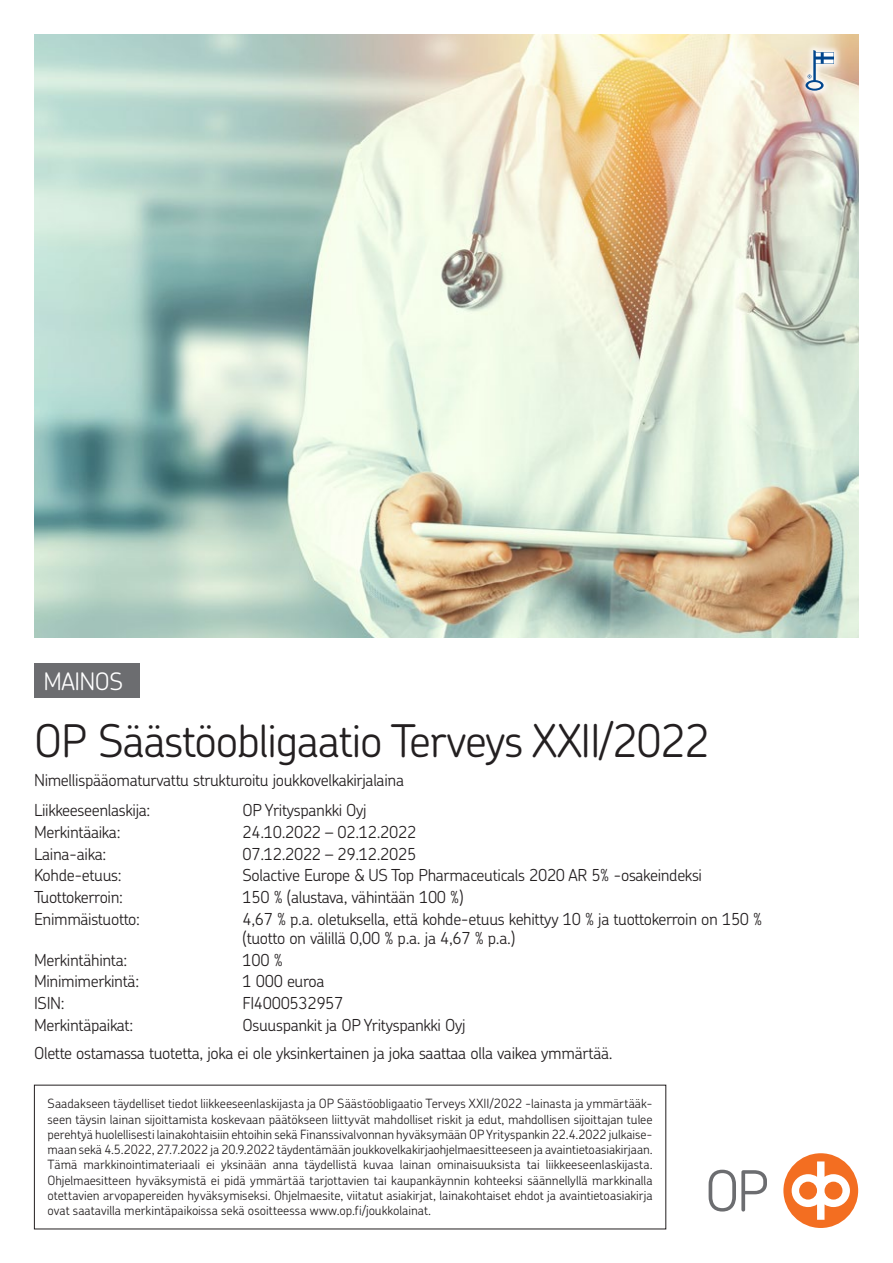
<style>
.page{position:relative;width:893px;height:1263px;background:#fff}
.page>*{position:absolute;margin:0;border:0;box-sizing:border-box;transform-origin:0 0}
.t1{font:300 45px "OP Chevin Pro";letter-spacing:-.025em;color:#231f20}
.t2{font:300 24px "OP Chevin Pro";letter-spacing:-.025em;color:#fff}
.t3{font:300 16.5px/30.2px "OP Chevin Pro";letter-spacing:-.02em;color:#231f20}
.t4{font:300 12.75px/15.3px "OP Chevin Pro";letter-spacing:-.005em;color:#231f20;text-align:justify}
</style>
<div class="page">
<img style="left:34px;top:34px;width:825px;height:604px">
<div style="left:798px;top:43px;width:44px;height:55px;background:#fff;opacity:.84"></div>
<svg style="left:805px;top:50px;width:29px;height:41px"></svg>
<div style="left:34px;top:663px;width:105px;height:34px;background:#6c6d70"></div>
<svg style="left:709px;top:1170px;width:58px;height:41px"></svg>
<div style="left:783px;top:1153px;width:75px;height:75px;background:#f36e21;border-radius:50%"></div>
<svg style="left:792px;top:1161px;width:58px;height:59px"></svg>
<h2 class="t2" style="left:44px;top:665px;width:81px">MAINOS</h2>
<h1 class="t1" style="left:34px;top:710px;width:677px">OP Säästöobligaatio Terveys XXII/2022</h1>
<p class="t3" style="left:34px;top:765px;width:372px">Nimellispääomaturvattu strukturoitu joukkovelkakirjalaina<br>Liikkeeseenlaskija:</p>
<p class="t3" style="left:243px;top:795px;width:126px">OP Yrityspankki Oyj</p>
<p class="t3" style="left:34px;top:816px;width:88px">Merkintäaika:</p>
<p class="t3" style="left:243px;top:816px;width:175px">24.10.2022 – 02.12.2022</p>
<p class="t3" style="left:34px;top:838px;width:74px">Laina-aika:</p>
<p class="t3" style="left:243px;top:838px;width:175px">07.12.2022 – 29.12.2025</p>
<p class="t3" style="left:34px;top:860px;width:89px">Kohde-etuus:</p>
<p class="t3" style="left:243px;top:860px;width:461px">Solactive Europe &amp; US Top Pharmaceuticals 2020 AR 5% -osakeindeksi</p>
<p class="t3" style="left:34px;top:881px;width:91px">Tuottokerroin:</p>
<p class="t3" style="left:243px;top:881px;width:223px">150 % (alustava, vähintään 100 %)</p>
<p class="t3" style="left:34px;top:903px;width:108px">Enimmäistuotto:</p>
<p class="t3" style="left:243px;top:908px;width:521px;line-height:19.5px">4,67 % p.a. oletuksella, että kohde-etuus kehittyy 10 % ja tuottokerroin on 150 % (tuotto on välillä 0,00 % p.a. ja 4,67 % p.a.)</p>
<p class="t3" style="left:34px;top:944px;width:95px">Merkintähinta:</p>
<p class="t3" style="left:243px;top:944px;width:42px">100 %</p>
<p class="t3" style="left:34px;top:966px;width:107px">Minimimerkintä:</p>
<p class="t3" style="left:243px;top:966px;width:83px">1 000 euroa</p>
<p class="t3" style="left:34px;top:987px;width:32px">ISIN:</p>
<p class="t3" style="left:243px;top:987px;width:102px">FI4000532957</p>
<p class="t3" style="left:34px;top:1009px;width:101px">Merkintäpaikat:</p>
<p class="t3" style="left:34px;top:1010px;width:580px;line-height:28px;text-indent:208px">Osuuspankit ja OP Yrityspankki Oyj<br>Olette ostamassa tuotetta, joka ei ole yksinkertainen ja joka saattaa olla vaikea ymmärtää.</p>
<p class="t4" style="left:48px;top:1095px;width:607px">Saadakseen täydelliset tiedot liikkeeseenlaskijasta ja OP Säästöobligaatio Terveys XXII/2022 -lainasta ja ymmärtääk&shy;seen täysin lainan sijoittamista koskevaan päätökseen liittyvät mahdolliset riskit ja edut, mahdollisen sijoittajan tulee perehtyä huolellisesti lainakohtaisiin ehtoihin sekä Finanssivalvonnan hyväksymään OP Yrityspankin 22.4.2022 julkaise&shy;maan sekä 4.5.2022, 27.7.2022 ja 20.9.2022 täydentämään joukkovelkakirjaohjelmaesitteeseen ja avaintietoasiakirjaan.<br>Tämä markkinointimateriaali ei yksinään anna täydellistä kuvaa lainan ominaisuuksista tai liikkeeseenlaskijasta.<br>Ohjelmaesitteen hyväksymistä ei pidä ymmärtää tarjottavien tai kaupankäynnin kohteeksi säännellyllä markkinalla otettavien arvopapereiden hyväksymiseksi. Ohjelmaesite, viitatut asiakirjat, lainakohtaiset ehdot ja avaintietoasiakirja ovat saatavilla merkintäpaikoissa sekä osoitteessa www.op.fi/joukkolainat.</p>
</div>
